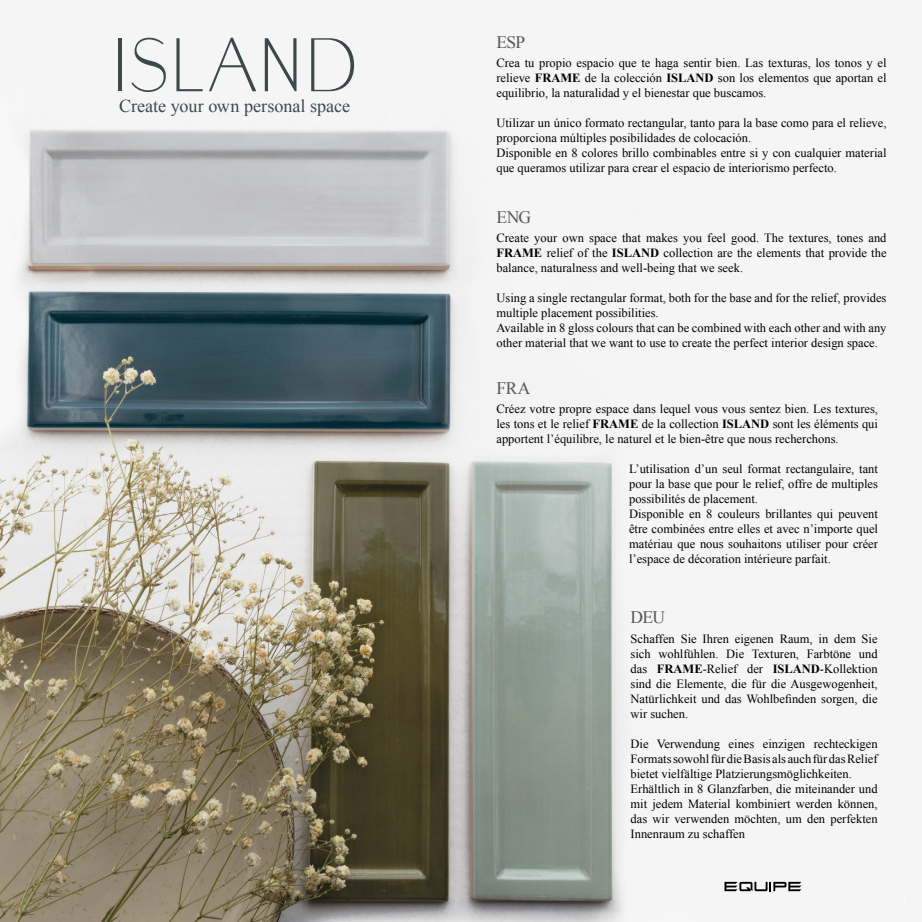
<style>
.page{position:relative;width:922px;height:922px;background:#fff}
.page>*{position:absolute;margin:0;border:0;box-sizing:border-box;transform-origin:0 0}
.t1{font:69.62px "Apoc Sans Trial Light";letter-spacing:.03em;color:#3c494b}
.t2{font:18.12px "Times New Roman";color:#3c494b}
.t3{font:17.5px "Times New Roman";letter-spacing:-.035em;color:#575756}
.t4{font:12.5px/15px "Times New Roman";color:#000;text-align:justify}
.s1{font-weight:700}
</style>
<div class="page">
<img style="left:0;top:37px;width:802px;height:884px">
<svg style="left:724px;top:881px;width:77px;height:9px"></svg>
<h1 class="t1" style="left:112px;top:34px;width:246px">ISLAND</h1>
<h2 class="t2" style="left:119px;top:93px;width:232px">Create your own personal space</h2>
<h3 class="t3" style="left:496px;top:30px;width:30px">ESP</h3>
<p class="t4" style="left:496px;top:55px;width:391px">Crea tu propio espacio que te haga sentir bien. Las texturas, los tonos y el relieve <span class="s1">FRAME</span> de la colección <span class="s1">ISLAND</span> son los elementos que aportan el equilibrio, la naturalidad y el bienestar que buscamos.</p>
<p class="t4" style="left:496px;top:115px;width:391px;text-align:left">Utilizar un único formato rectangular, tanto para la base como para el relieve, proporciona múltiples posibilidades de colocación.<br>Disponible en 8 colores brillo combinables entre si y con cualquier material que queramos utilizar para crear el espacio de interiorismo perfecto.</p>
<h3 class="t3" style="left:496px;top:205px;width:36px">ENG</h3>
<p class="t4" style="left:496px;top:230px;width:391px">Create your own space that makes you feel good. The textures, tones and <span class="s1">FRAME</span> relief of the <span class="s1">ISLAND</span> collection are the elements that provide the balance, naturalness and well-being that we seek.</p>
<p class="t4" style="left:496px;top:290px;width:391px;text-align:left">Using a single rectangular format, both for the base and for the relief, provides multiple placement possibilities.<br>Available in 8 gloss colours that can be combined with each other and with any other material that we want to use to create the perfect interior design space.</p>
<h3 class="t3" style="left:496px;top:376px;width:35px">FRA</h3>
<p class="t4" style="left:496px;top:401px;width:383px">Créez votre propre espace dans lequel vous vous sentez bien. Les textures, les tons et le relief <span class="s1">FRAME</span> de la collection <span class="s1">ISLAND</span> sont les éléments qui apportent l’équilibre, le naturel et le bien-être que nous recherchons.</p>
<p class="t4" style="left:629px;top:461px;width:250px;text-align:left">L’utilisation d’un seul format rectangulaire, tant pour la base que pour le relief, offre de multiples possibilités de placement.<br>Disponible en 8 couleurs brillantes qui peuvent être combinées entre elles et avec n’importe quel matériau que nous souhaitons utiliser pour créer l’espace de décoration intérieure parfait.</p>
<h3 class="t3" style="left:630px;top:605px;width:36px">DEU</h3>
<p class="t4" style="left:630px;top:630px;width:248px">Schaffen Sie Ihren eigenen Raum, in dem Sie sich wohlfühlen. Die Texturen, Farbtöne und das <span class="s1">FRAME</span>-Relief der <span class="s1">ISLAND</span>-Kollektion sind die Elemente, die für die Ausgewogenheit, Natürlichkeit und das Wohlbefinden sorgen, die wir suchen.</p>
<p class="t4" style="left:630px;top:735px;width:248px;text-align:left">Die Verwendung eines einzigen rechteckigen Formats sowohl für die Basis als auch für das Relief bietet vielfältige Platzierungsmöglichkeiten.<br>Erhältlich in 8 Glanzfarben, die miteinander und mit jedem Material kombiniert werden können, das wir verwenden möchten, um den perfekten Innenraum zu schaffen</p>
</div>
